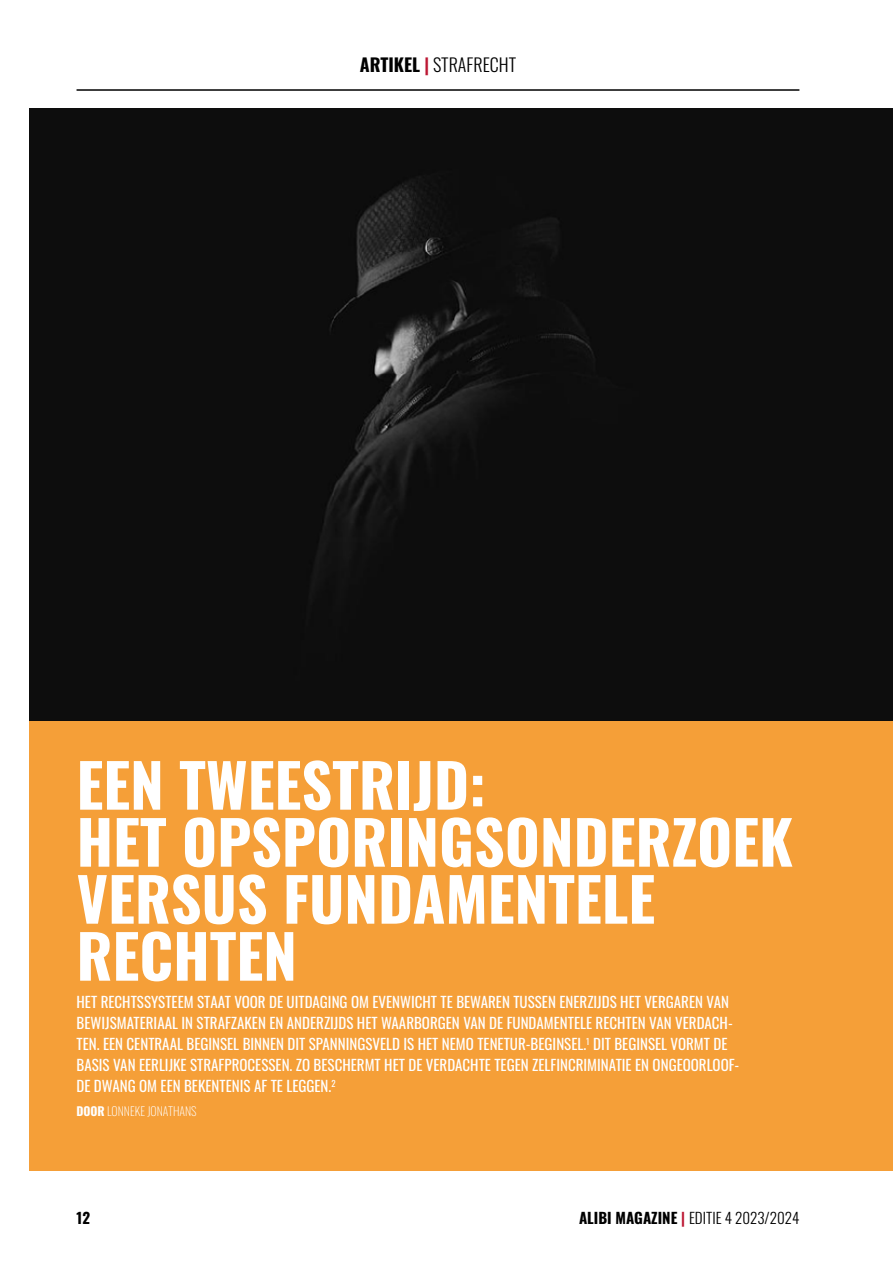
<style>
.page{position:relative;width:893px;height:1263px;background:#fff}
.page>*{position:absolute;margin:0;border:0;box-sizing:border-box;transform-origin:0 0}
.t1{font:700 60px/57px "Oswald";color:#fff}
.t2{font:300 18px "Oswald";color:#000}
.t3{font:15px/21px "Oswald";color:#fff}
.t4{font:300 15px "Oswald";color:#000}
.t5{font:700 15px "Oswald";color:#000}
.t6{font:200 12px "Oswald";color:#fff}
.s1{font-weight:700}
.s2{font-weight:700;color:#bc1733}
</style>
<div class="page">
<div style="left:30px;top:720px;width:863px;height:450px;background:#f59f38"></div>
<div style="left:30px;top:108px;width:863px;height:612px;background:#0d0d0d"></div>
<hr style="left:77px;top:89px;width:722px;height:2px;background:#000">
<p class="t2" style="left:360px;top:49px;width:158px"><span class="s1">ARTIKEL</span> <span class="s2">|</span> STRAFRECHT</p>
<h1 class="t1" style="left:77px;top:760px;width:718px">EEN TWEESTRIJD:<br>HET OPSPORINGSONDERZOEK<br>VERSUS FUNDAMENTELE<br>RECHTEN</h1>
<p class="t3" style="left:77px;top:990px;width:664px">HET RECHTSSYSTEEM STAAT VOOR DE UITDAGING OM EVENWICHT TE BEWAREN TUSSEN ENERZIJDS HET VERGAREN VAN BEWIJSMATERIAAL IN STRAFZAKEN EN ANDERZIJDS HET WAARBORGEN VAN DE FUNDAMENTELE RECHTEN VAN VERDACH-TEN. EEN CENTRAAL BEGINSEL BINNEN DIT SPANNINGSVELD IS HET NEMO TENETUR-BEGINSEL.<sup>1</sup> DIT BEGINSEL VORMT DE BASIS VAN EERLIJKE STRAFPROCESSEN. ZO BESCHERMT HET DE VERDACHTE TEGEN ZELFINCRIMINATIE EN ONGEOORLOOF-DE DWANG OM EEN BEKENTENIS AF TE LEGGEN.<sup>2</sup></p>
<p class="t6" style="left:77px;top:1100px;width:122px"><span class="s1">DOOR</span> LONNEKE JONATHANS</p>
<p class="t5" style="left:77px;top:1210px;width:15px">12</p>
<p class="t4" style="left:579px;top:1204px;width:222px"><span class="s1">ALIBI MAGAZINE</span> <span class="s2">|</span> EDITIE 4 2023/2024</p>
</div>
